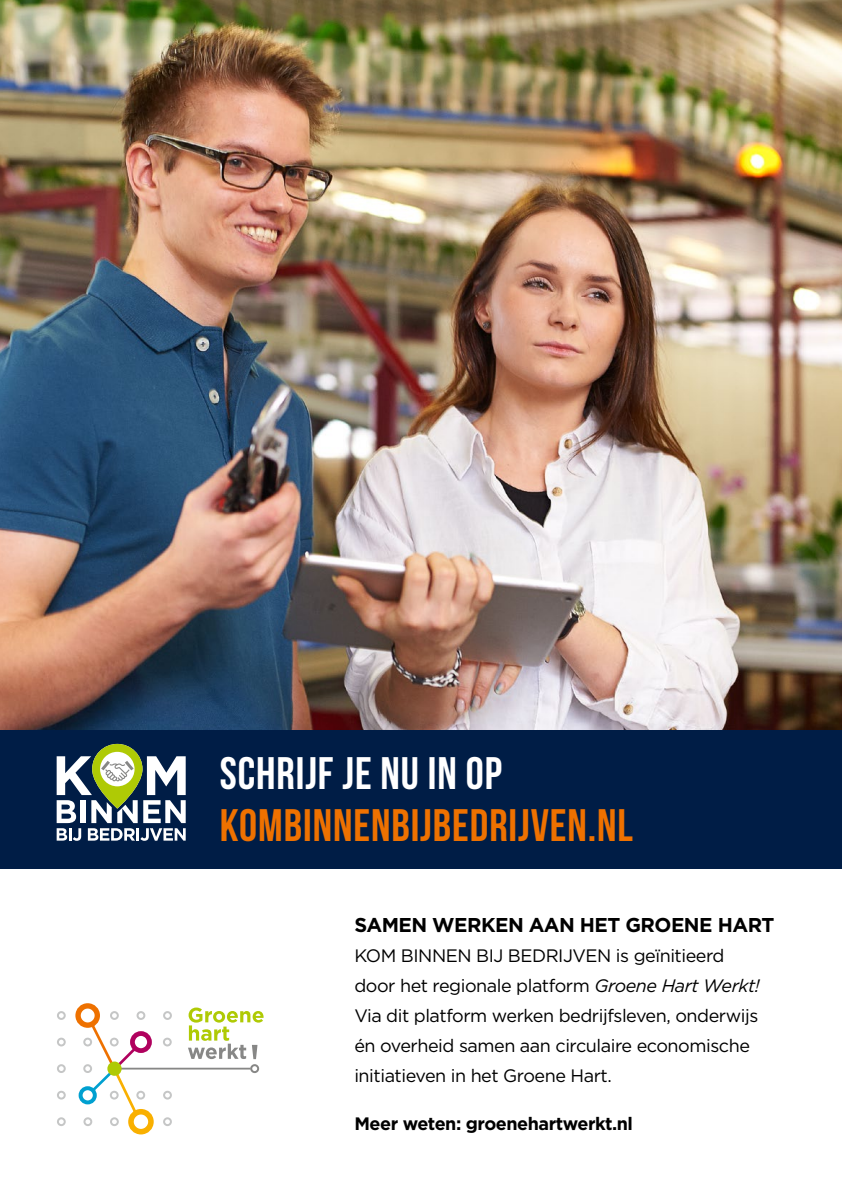
<style>
.page{position:relative;width:842px;height:1191px;background:#fff}
.page>*{position:absolute;margin:0;border:0;box-sizing:border-box;transform-origin:0 0}
.t1{font:45.6px "Bebas Neue";letter-spacing:.02em;color:#ee7100}
.t2{font:45.6px "Bebas Neue";letter-spacing:.02em;color:#fff}
.t3{font:700 20px "Gotham";letter-spacing:-.025em;color:#000}
.t4{font:18px/30px "Gotham";letter-spacing:-.025em;color:#000}
.t5{font:700 18px "Gotham";letter-spacing:-.025em;color:#000}
.s1{font-style:italic}
</style>
<div class="page">
<div style="left:0;top:0;width:842px;height:868px;background:#001d46"></div>
<div style="left:250px;top:1064px;width:9px;height:9px;border:2px solid #878786;border-radius:50%"></div>
<hr style="left:115px;top:1067px;width:136px;height:2px;background:#878786">
<svg style="left:188px;top:1007px;width:76px;height:52px"></svg>
<div style="left:163px;top:1090px;width:9px;height:9px;border:2px solid #c5c6c6;border-radius:50%"></div>
<div style="left:163px;top:1117px;width:9px;height:9px;border:2px solid #c5c6c6;border-radius:50%"></div>
<div style="left:57px;top:1011px;width:9px;height:9px;border:2px solid #c5c6c6;border-radius:50%"></div>
<div style="left:57px;top:1037px;width:9px;height:9px;border:2px solid #c5c6c6;border-radius:50%"></div>
<div style="left:110px;top:1011px;width:9px;height:9px;border:2px solid #c5c6c6;border-radius:50%"></div>
<div style="left:57px;top:1064px;width:9px;height:9px;border:2px solid #c5c6c6;border-radius:50%"></div>
<div style="left:137px;top:1011px;width:8px;height:9px;border:2px solid #c5c6c6;border-radius:50%"></div>
<div style="left:57px;top:1090px;width:9px;height:9px;border:2px solid #c5c6c6;border-radius:50%"></div>
<div style="left:163px;top:1011px;width:9px;height:9px;border:2px solid #c5c6c6;border-radius:50%"></div>
<div style="left:57px;top:1117px;width:9px;height:9px;border:2px solid #c5c6c6;border-radius:50%"></div>
<div style="left:83px;top:1117px;width:9px;height:9px;border:2px solid #c5c6c6;border-radius:50%"></div>
<div style="left:110px;top:1117px;width:9px;height:9px;border:2px solid #c5c6c6;border-radius:50%"></div>
<div style="left:83px;top:1064px;width:9px;height:9px;border:2px solid #c5c6c6;border-radius:50%"></div>
<div style="left:136px;top:1090px;width:9px;height:9px;border:2px solid #c5c6c6;border-radius:50%"></div>
<div style="left:128px;top:1109px;width:26px;height:25px;border:6px solid #f9b000;border-radius:50%"></div>
<div style="left:79px;top:1086px;width:18px;height:18px;border:4px solid #00a0d0;border-radius:50%"></div>
<div style="left:130px;top:1031px;width:22px;height:22px;border:5px solid #b0015e;border-radius:50%"></div>
<div style="left:83px;top:1037px;width:9px;height:9px;border:2px solid #c5c6c6;border-radius:50%"></div>
<svg style="left:87px;top:1018px;width:53px;height:100px"></svg>
<svg style="left:78px;top:1006px;width:19px;height:19px"></svg>
<div style="left:75px;top:1003px;width:25px;height:24px;border:5px solid #ee7100;border-radius:50%"></div>
<div style="left:107px;top:1061px;width:15px;height:14px;background:#afca05;border-radius:50%"></div>
<div style="left:111px;top:1091px;width:7px;height:7px;background:#fff;border-radius:50%"></div>
<div style="left:110px;top:1090px;width:9px;height:9px;border:2px solid #c5c6c6;border-radius:50%"></div>
<div style="left:163px;top:1037px;width:9px;height:9px;border:2px solid #c5c6c6;border-radius:50%"></div>
<img style="left:0;top:0;width:842px;height:729px">
<div style="left:92px;top:744px;width:50px;height:64px;background:#afca05;border-radius:25px"></div>
<div style="left:100px;top:752px;width:35px;height:34px;background:#fff;border-radius:50%"></div>
<svg style="left:57px;top:756px;width:129px;height:85px"></svg>
<h1 class="t2" style="left:220px;top:748px;width:284px">SCHRIJF JE NU IN OP</h1>
<h1 class="t1" style="left:220px;top:800px;width:415px">KOMBINNENBIJBEDRIJVEN.NL</h1>
<p class="t3" style="left:354px;top:913px;width:422px">SAMEN WERKEN AAN HET GROENE HART</p>
<p class="t4" style="left:354px;top:940px;width:407px">KOM BINNEN BIJ BEDRIJVEN is geïnitieerd door het regionale platform <span class="s1">Groene Hart Werkt!<br></span>Via dit platform werken bedrijfsleven, onderwijs én overheid samen aan circulaire economische initiatieven in het Groene Hart.</p>
<p class="t5" style="left:354px;top:1113px;width:280px">Meer weten: groenehartwerkt.nl</p>
</div>
